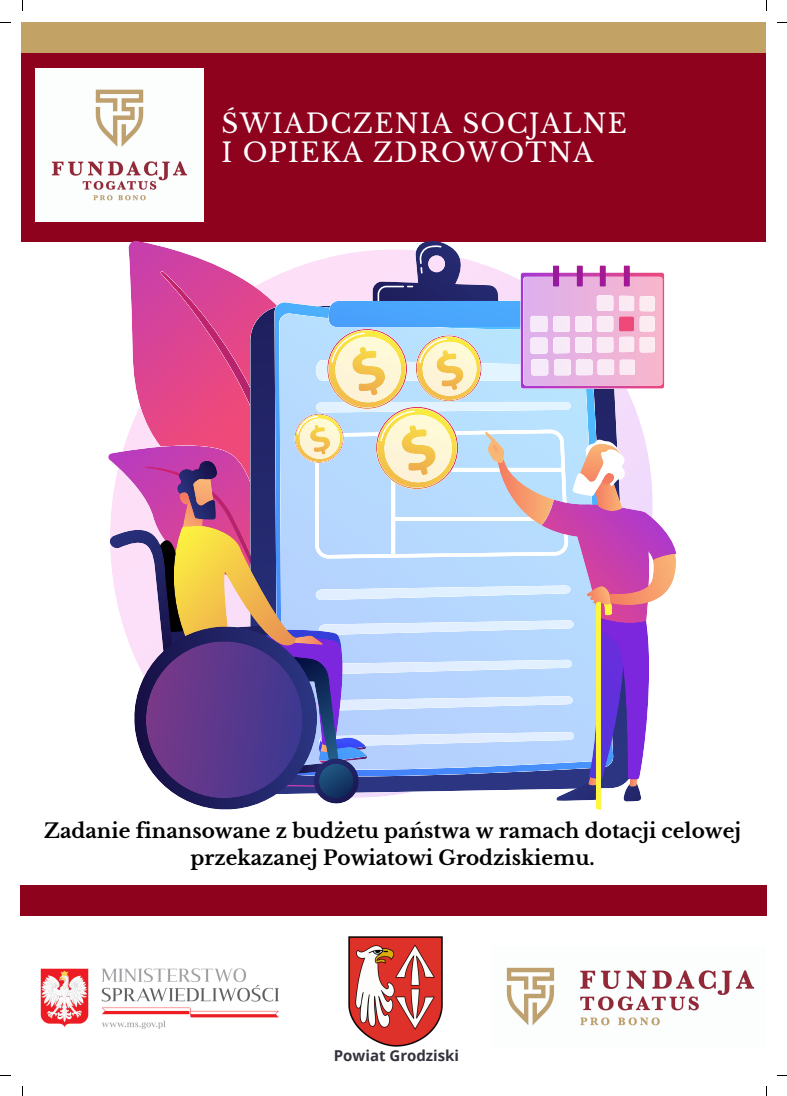
<style>
.page{position:relative;width:787px;height:1096px;background:#fff}
.page>*{position:absolute;margin:0;border:0;box-sizing:border-box;transform-origin:0 0}
.t1{font:26.25px/29.1px "Libre Baskerville";letter-spacing:.05em;color:#fff}
.t2{font:700 20px/27.2px "Libre Baskerville";color:#000;text-align:center}
.t3{font:700 15px "Open Sans";color:#33343d}
.s1{color:#fff}
</style>
<div class="page">
<div style="left:22px;top:53px;width:744px;height:188px;background:#8e021d"></div>
<div style="left:22px;top:23px;width:744px;height:30px;background:#c3a265"></div>
<div style="left:20px;top:885px;width:747px;height:29px;background:#8e021d"></div>
<img style="left:40px;top:968px;width:239px;height:61px">
<img style="left:506px;top:967px;width:249px;height:59px">
<img style="left:36px;top:69px;width:168px;height:153px">
<svg style="left:108px;top:241px;width:568px;height:569px;background:#baa9cd"></svg>
<img style="left:349px;top:936px;width:93px;height:110px">
<h1 class="t1" style="left:222px;top:109px;width:407px">ŚWIADCZENIA SOCJALNE<br>I OPIEKA ZDROWOTNA</h1>
<p class="t2" style="left:44px;top:817px;width:698px">Zadanie finansowane z budżetu państwa w ramach dotacji celowej przekazanej Powiatowi Grodziskiemu.</p>
<p class="t3" style="left:323px;top:1044px;width:147px"><span class="s1">D</span>Powiat Grodziski<span class="s1">ii</span></p>
</div>
